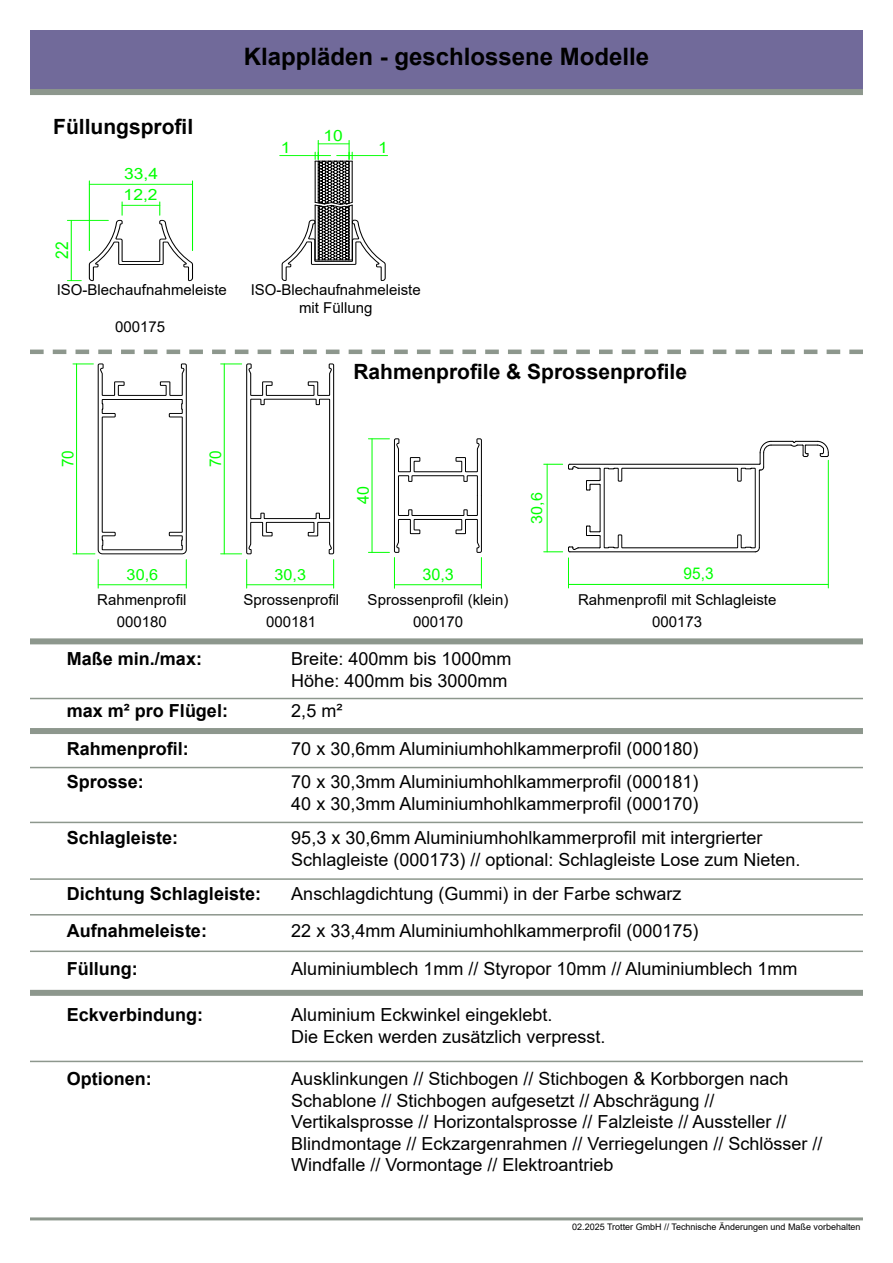
<style>
.page{position:relative;width:893px;height:1263px;background:#fff}
.page>*{position:absolute;margin:0;border:0;box-sizing:border-box;transform-origin:0 0}
.t1{font:700 24px "Arial";color:#000}
.t2{font:700 21px "Arial";color:#000}
.t3{font:18px/21.6px "Arial";color:#000}
.t4{font:700 18px "Arial";color:#000}
.t5{font:17.4px "Arial";color:#0f0;scale:.89 1}
.t6{font:16.2px "Arial";color:#0f0;scale:.95 1}
.t7{font:16.2px "Arial";color:#0f0;scale:.94 1}
.t8{font:16.2px "Arial";color:#0f0}
.t9{font:16.05px "Arial";color:#0f0}
.t10{font:15.45px/21px "Arial";color:#0f0;scale:1.13 1}
.t11{font:15.45px "Arial";color:#0f0;scale:1.05 1}
.t12{font:15.45px "Arial";color:#0f0;scale:1.12 1}
.t13{font:15.3px "Arial";color:#0f0;scale:1.06 1}
.t14{font:15px/18px "Arial";color:#000;text-align:center}
.t15{font:9px "Arial";color:#000}
</style>
<div class="page">
<hr style="left:30px;top:1217px;width:833px;height:3px;background:#8d978d">
<div style="left:30px;top:638px;width:833px;height:6px;background:#8d978d"></div>
<div style="left:30px;top:728px;width:833px;height:6px;background:#8d978d"></div>
<div style="left:30px;top:990px;width:833px;height:6px;background:#8d978d"></div>
<div style="left:30px;top:30px;width:833px;height:60px;background:#716a9a"></div>
<div style="left:30px;top:89px;width:833px;height:6px;background:#8d978d"></div>
<svg style="left:73px;top:364px;width:114px;height:224px"></svg>
<hr style="left:98px;top:584px;width:88px;height:1px;background:#0f0">
<svg style="left:221px;top:364px;width:113px;height:224px"></svg>
<hr style="left:394px;top:557px;width:1px;height:31px;background:#0f0">
<hr style="left:481px;top:557px;width:1px;height:31px;background:#0f0">
<hr style="left:394px;top:584px;width:87px;height:1px;background:#0f0">
<svg style="left:368px;top:439px;width:114px;height:114px"></svg>
<hr style="left:372px;top:439px;width:1px;height:113px;background:#0f0">
<svg style="left:544px;top:441px;width:285px;height:111px"></svg>
<hr style="left:547px;top:464px;width:1px;height:88px;background:#0f0">
<hr style="left:568px;top:558px;width:1px;height:30px;background:#0f0">
<hr style="left:828px;top:460px;width:1px;height:128px;background:#0f0">
<hr style="left:568px;top:584px;width:260px;height:1px;background:#0f0">
<svg style="left:30px;top:350px;width:833px;height:4px"></svg>
<hr style="left:30px;top:698px;width:833px;height:1px;background:#8d978d">
<hr style="left:30px;top:767px;width:833px;height:1px;background:#8d978d">
<hr style="left:30px;top:822px;width:833px;height:1px;background:#8d978d">
<hr style="left:30px;top:878px;width:833px;height:2px;background:#8d978d">
<hr style="left:30px;top:1061px;width:833px;height:1px;background:#8d978d">
<hr style="left:30px;top:914px;width:833px;height:1px;background:#8d978d">
<hr style="left:30px;top:950px;width:833px;height:2px;background:#8d978d">
<hr style="left:89px;top:181px;width:1px;height:70px;background:#0f0">
<hr style="left:192px;top:181px;width:1px;height:70px;background:#0f0">
<hr style="left:89px;top:184px;width:103px;height:1px;background:#0f0">
<svg style="left:89px;top:202px;width:104px;height:79px"></svg>
<hr style="left:122px;top:205px;width:38px;height:1px;background:#0f0">
<hr style="left:67px;top:220px;width:41px;height:1px;background:#0f0">
<svg style="left:67px;top:280px;width:14px;height:1px"></svg>
<hr style="left:71px;top:220px;width:1px;height:61px;background:#0f0">
<hr style="left:280px;top:155px;width:35px;height:1px;background:#0f0">
<hr style="left:352px;top:155px;width:36px;height:1px;background:#0f0">
<svg style="left:282px;top:140px;width:103px;height:141px"></svg>
<hr style="left:318px;top:144px;width:31px;height:1px;background:#0f0">
<p class="t1" style="left:244px;top:40px;width:407px">Klappläden - geschlossene Modelle</p>
<p class="t2" style="left:53px;top:112px;width:142px">Füllungsprofil</p>
<p class="t5" style="left:50px;top:259px;width:21px;rotate:-90deg">22</p>
<p class="t10" style="left:124px;top:163px;width:32px">33,4<br>12,2</p>
<p class="t14" style="left:57px;top:281px;width:172px">ISO-Blechaufnahmeleiste</p>
<p class="t14" style="left:115px;top:318px;width:52px">000175</p>
<p class="t12" style="left:324px;top:125px;width:19px">10</p>
<p class="t12" style="left:281px;top:137px;width:10px">1</p>
<p class="t12" style="left:378px;top:137px;width:10px">1</p>
<p class="t14" style="left:251px;top:281px;width:172px">ISO-Blechaufnahmeleiste mit Füllung</p>
<p class="t2" style="left:353px;top:357px;width:335px">Rahmenprofile &amp; Sprossenprofile</p>
<p class="t7" style="left:57px;top:467px;width:20px;rotate:-90deg">70</p>
<p class="t6" style="left:204px;top:467px;width:19px;rotate:-90deg">70</p>
<p class="t8" style="left:352px;top:504px;width:19px;rotate:-90deg">40</p>
<p class="t11" style="left:526px;top:524px;width:31px;rotate:-90deg">30,6</p>
<p class="t13" style="left:127px;top:564px;width:31px">30,6</p>
<p class="t13" style="left:275px;top:564px;width:31px">30,3</p>
<p class="t9" style="left:422px;top:563px;width:33px">30,3</p>
<p class="t14" style="left:97px;top:591px;width:91px">Rahmenprofil</p>
<p class="t14" style="left:243px;top:591px;width:97px">Sprossenprofil</p>
<p class="t14" style="left:368px;top:591px;width:142px">Sprossenprofil (klein)</p>
<p class="t14" style="left:117px;top:613px;width:52px">000180</p>
<p class="t14" style="left:266px;top:613px;width:52px">000181</p>
<p class="t14" style="left:413px;top:613px;width:52px">000170</p>
<p class="t4" style="left:67px;top:646px;width:137px">Maße min./max:</p>
<p class="t3" style="left:291px;top:648px;width:222px">Breite: 400mm bis 1000mm</p>
<p class="t3" style="left:291px;top:669px;width:218px">Höhe: 400mm bis 3000mm</p>
<p class="t4" style="left:67px;top:698px;width:163px">max m² pro Flügel:</p>
<p class="t3" style="left:291px;top:700px;width:53px">2,5 m²</p>
<p class="t6" style="left:684px;top:562px;width:33px">95,3</p>
<p class="t14" style="left:578px;top:591px;width:200px">Rahmenprofil mit Schlagleiste</p>
<p class="t14" style="left:652px;top:613px;width:52px">000173</p>
<p class="t4" style="left:67px;top:736px;width:124px">Rahmenprofil:</p>
<p class="t4" style="left:67px;top:769px;width:79px">Sprosse:</p>
<p class="t4" style="left:67px;top:825px;width:113px">Schlagleiste:</p>
<p class="t3" style="left:291px;top:738px;width:409px">70 x 30,6mm Aluminiumhohlkammerprofil (000180)</p>
<p class="t3" style="left:291px;top:771px;width:409px">70 x 30,3mm Aluminiumhohlkammerprofil (000181)</p>
<p class="t3" style="left:291px;top:792px;width:409px">40 x 30,3mm Aluminiumhohlkammerprofil (000170)</p>
<p class="t3" style="left:291px;top:827px;width:473px">95,3 x 30,6mm Aluminiumhohlkammerprofil mit intergrierter</p>
<p class="t3" style="left:291px;top:848px;width:511px">Schlagleiste (000173) // optional: Schlagleiste Lose zum Nieten.</p>
<p class="t4" style="left:67px;top:881px;width:196px">Dichtung Schlagleiste:</p>
<p class="t3" style="left:291px;top:883px;width:392px">Anschlagdichtung (Gummi) in der Farbe schwarz</p>
<p class="t4" style="left:67px;top:918px;width:142px">Aufnahmeleiste:</p>
<p class="t3" style="left:291px;top:920px;width:409px">22 x 33,4mm Aluminiumhohlkammerprofil (000175)</p>
<p class="t4" style="left:67px;top:956px;width:72px">Füllung:</p>
<p class="t3" style="left:291px;top:958px;width:508px">Aluminiumblech 1mm // Styropor 10mm // Aluminiumblech 1mm</p>
<p class="t4" style="left:67px;top:1002px;width:138px">Eckverbindung:</p>
<p class="t3" style="left:291px;top:1004px;width:263px">Aluminium Eckwinkel eingeklebt.</p>
<p class="t3" style="left:291px;top:1025px;width:316px">Die Ecken werden zusätzlich verpresst.</p>
<p class="t4" style="left:67px;top:1066px;width:86px">Optionen:</p>
<p class="t3" style="left:291px;top:1068px;width:499px">Ausklinkungen // Stichbogen // Stichbogen &amp; Korbborgen nach<br>Schablone // Stichbogen aufgesetzt // Abschrägung //</p>
<p class="t3" style="left:291px;top:1111px;width:497px">Vertikalsprosse // Horizontalsprosse // Falzleiste // Aussteller //</p>
<p class="t3" style="left:291px;top:1132px;width:533px">Blindmontage // Eckzargenrahmen // Verriegelungen // Schlösser //</p>
<p class="t3" style="left:291px;top:1154px;width:324px">Windfalle // Vormontage // Elektroantrieb</p>
<p class="t15" style="left:572px;top:1220px;width:290px">02.2025 Trotter GmbH // Technische Änderungen und Maße vorbehalten</p>
</div>
